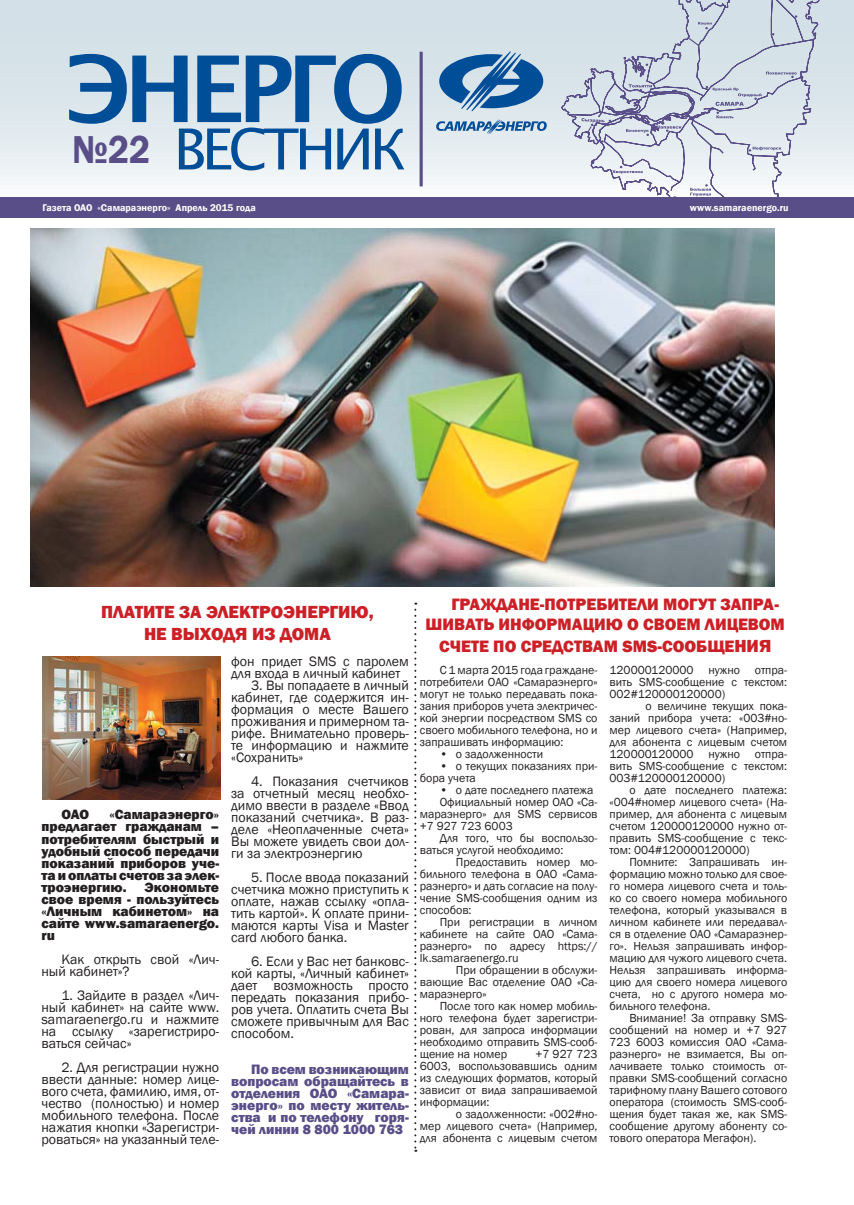
<style>
.page{position:relative;width:854px;height:1205px;background:#fff}
.page>*{position:absolute;margin:0;border:0;box-sizing:border-box;transform-origin:0 0}
.t1{font:700 92px "Lucida Grande";letter-spacing:-.075em;color:#004d98}
.t2{font:56.5px "Lucida Grande";letter-spacing:-.075em;color:#004d98}
.t3{font:800 18px/21.6px "Franklin Gothic";color:#cc2027;text-align:center}
.t4{font:800 17px "Franklin Gothic";color:#cc2027}
.t5{font:14px/12px "Franklin Gothic";color:#231f20;text-align:justify}
.t6{font:800 14px/12px "Franklin Gothic";color:#231f20;text-align:justify}
.t7{font:800 14px/12px "Franklin Gothic";color:#594e87;text-align:justify}
.t8{font:12px/12px "Franklin Gothic";color:#231f20;text-align:justify}
.t9{font:600 10px "Franklin Gothic";color:#fff}
.s1{font-family:"Franklin Gothic";font-weight:600;font-size:40px;color:#594e87}
.s2{font-size:18px}
</style>
<div class="page">
<div style="left:0;top:0;width:853px;height:198px;background:linear-gradient(to bottom,#ccdbe3,#f1f5f8)"></div>
<div style="left:0;top:198px;width:853px;height:20px;background:#594e87"></div>
<svg style="left:813px;top:0;width:5px;height:198px"></svg>
<svg style="left:561px;top:0;width:252px;height:198px;background:#d0d7e2"></svg>
<svg style="left:439px;top:51px;width:104px;height:60px;background:#6493be"></svg>
<svg style="left:436px;top:119px;width:110px;height:15px;background:#8dafce"></svg>
<hr style="left:419px;top:52px;width:3px;height:134px;background:#594e87">
<svg style="left:414px;top:603px;width:2px;height:549px"></svg>
<img style="left:42px;top:657px;width:178px;height:142px">
<img style="left:31px;top:228px;width:743px;height:358px">
<h1 class="t1" style="left:65px;top:37px;width:342px">ЭНЕРГО</h1>
<h2 class="t2" style="left:72px;top:117px;width:335px"><span class="s1">№22</span> ВЕСТНИК</h2>
<p class="t9" style="left:43px;top:202px;width:215px">Газета ОАО «Самараэнерго» Апрель 2015 года</p>
<p class="t9" style="left:689px;top:202px;width:100px">www.samaraenergo.ru</p>
<h3 class="t3" style="left:101px;top:601px;width:274px">ПЛАТИТЕ ЗА ЭЛЕКТРОЭНЕРГИЮ,<br>НЕ ВЫХОДЯ ИЗ ДОМА</h3>
<p class="t6" style="left:41px;top:808px;width:179px;text-indent:68px">«Самараэнерго» предлагает гражданам – потребителям быстрый и удобный способ передачи показаний приборов уче&shy;таиоплаты счетов заэлек&shy;троэнергию.</p>
<p class="t6" style="left:61px;top:808px;width:29px">ОАО</p>
<p class="t6" style="left:41px;top:880px;width:179px;text-indent:103px">Экономьте свое время - пользуйтесь «Личным кабинетом» на сайте www.samaraenergo. ru</p>
<p class="t5" style="left:41px;top:952px;width:179px;text-indent:20px">Как открыть свой «Лич&shy;ный кабинет»?</p>
<p class="t5" style="left:41px;top:988px;width:179px;text-indent:20px">1. Зайдите в раздел «Лич&shy;ный кабинет» на сайте www. samaraenergo.ru и нажмите на ссылку «зарегистриро&shy;ваться сейчас»</p>
<p class="t5" style="left:41px;top:1060px;width:179px;text-indent:20px">2. Для регистрации нужно ввести данные: номер лице&shy;вого счета, фамилию, имя, от&shy;чество (полностью) и номер мобильного телефона. После нажатия кнопки «Зарегистри&shy;роваться» на указанный теле-</p>
<p class="t5" style="left:231px;top:655px;width:179px">фон придет SMS с паролем для входа в личный кабинет</p>
<p class="t5" style="left:231px;top:679px;width:179px;text-indent:20px">3. Вы попадаете в личный кабинет, где содержится ин&shy;формация о месте Вашего проживания и примерном та&shy;рифе. Внимательно проверь&shy;те информацию и нажмите «Сохранить»</p>
<p class="t5" style="left:231px;top:775px;width:179px;text-indent:20px">4. Показания счетчиков за отчетный месяц необхо&shy;димо ввести в разделе «Ввод показаний счетчика». В раз&shy;деле «Неоплаченные счета» Вы можете увидеть свои дол&shy;ги за электроэнергию</p>
<p class="t5" style="left:231px;top:871px;width:179px;text-indent:20px">5. После ввода показаний счетчика можно приступить к оплате, нажав ссылку «опла&shy;тить картой». К оплате прини&shy;маются карты Visa и Master card любого банка.</p>
<p class="t5" style="left:231px;top:955px;width:179px;text-indent:20px">6. Если у Вас нет банковс&shy;кой карты, «Личный кабинет» дает возможность просто передать показания прибо&shy;ров учета. Оплатить счета Вы сможете привычным для Вас способом.</p>
<p class="t7" style="left:231px;top:1063px;width:179px;text-indent:20px">По всем возникающим вопросам обращайтесь в отделения ОАО «Самара&shy;энерго» по месту житель&shy;ства и по телефону горя&shy;чей линии 8 800 1000 763</p>
<h3 class="t4" style="left:451px;top:594px;width:329px">ГРАЖДАНЕ-ПОТРЕБИТЕЛИ МОГУТ ЗАПРА-</h3>
<h3 class="t4" style="left:425px;top:615px;width:361px">ШИВАТЬ ИНФОРМАЦИЮ О СВОЕМ ЛИЦЕВОМ</h3>
<h3 class="t4" style="left:439px;top:636px;width:333px">СЧЕТЕ ПО СРЕДСТВАМ SMS-СООБЩЕ<span class="s2">НИЯ</span></h3>
<p class="t8" style="left:419px;top:664px;width:179px;text-indent:20px">С 1 марта 2015 года граждане&shy;потребители ОАО «Самараэнерго» могут не только передавать пока&shy;зания приборов учета электричес&shy;кой энергии посредством SMS со своего мобильного телефона, но и запрашивать информацию:</p>
<p class="t8" style="left:439px;top:748px;width:105px">• о задолженности</p>
<p class="t8" style="left:419px;top:760px;width:179px;text-indent:20px">• о текущих показаниях при&shy;бора учета</p>
<p class="t8" style="left:439px;top:784px;width:155px">• о дате последнего платежа</p>
<p class="t8" style="left:439px;top:796px;width:159px">Официальный номер ОАО «Са-</p>
<p class="t8" style="left:419px;top:808px;width:179px">мараэнерго» для SMS сервисов</p>
<p class="t8" style="left:419px;top:820px;width:94px">+7 927 723 6003</p>
<p class="t8" style="left:439px;top:832px;width:159px">Для того, что бы воспользо-</p>
<p class="t8" style="left:419px;top:844px;width:145px">ваться услугой необходимо:</p>
<p class="t8" style="left:455px;top:856px;width:143px">Предоставить номер мо-</p>
<p class="t8" style="left:419px;top:868px;width:179px">бильного телефона в ОАО «Сама-</p>
<p class="t8" style="left:419px;top:880px;width:179px">раэнерго» и дать согласие на полу-</p>
<p class="t8" style="left:419px;top:892px;width:179px">чение SMS-сообщения одним из</p>
<p class="t8" style="left:419px;top:904px;width:53px">способов:</p>
<p class="t8" style="left:439px;top:916px;width:159px">При регистрации в личном</p>
<p class="t8" style="left:419px;top:928px;width:179px">кабинете на сайте ОАО «Сама-</p>
<p class="t8" style="left:419px;top:940px;width:179px">раэнерго» по адресу https://</p>
<p class="t8" style="left:419px;top:952px;width:100px">lk.samaraenergo.ru</p>
<p class="t8" style="left:455px;top:964px;width:143px">При обращении в обслужи-</p>
<p class="t8" style="left:419px;top:976px;width:179px">вающие Вас отделение ОАО «Са-</p>
<p class="t8" style="left:419px;top:988px;width:68px">мараэнерго»</p>
<p class="t8" style="left:439px;top:1000px;width:159px">После того как номер мобиль-</p>
<p class="t8" style="left:419px;top:1012px;width:179px">ного телефона будет зарегистри-</p>
<p class="t8" style="left:419px;top:1024px;width:179px">рован, для запроса информации</p>
<p class="t8" style="left:419px;top:1036px;width:179px">необходимо отправить SMS-сооб-</p>
<p class="t8" style="left:419px;top:1048px;width:89px">щение на номер</p>
<p class="t8" style="left:609px;top:664px;width:179px">120000120000 нужно отпра&shy;вить SMS-сообщение с текстом:<br>002#120000120000)</p>
<p class="t8" style="left:609px;top:700px;width:179px;text-indent:36px">о величине текущих пока&shy;заний прибора учета: «003#но&shy;мер лицевого счета» (Например, для абонента с лицевым счетом 120000120000 нужно отпра&shy;вить SMS-сообщение с текстом:<br>003#120000120000)</p>
<p class="t8" style="left:609px;top:784px;width:179px;text-indent:20px">о дате последнего платежа: «004#номер лицевого счета» (На&shy;пример, для абонента с лицевым счетом 120000120000 нужно от&shy;править SMS-сообщение с текс&shy;том: 004#120000120000)</p>
<p class="t8" style="left:609px;top:856px;width:179px;text-indent:20px">Помните: Запрашивать ин&shy;формацию можно только для свое&shy;го номера лицевого счета и толь&shy;ко со своего номера мобильного телефона, который указывался в личном кабинете или передавал&shy;ся в отделение ОАО «Самараэнер&shy;го». Нельзя запрашивать инфор&shy;мацию для чужого лицевого счета.<br>Нельзя запрашивать информа&shy;цию для своего номера лицевого счета, но с другого номера мо&shy;бильного телефона.</p>
<p class="t8" style="left:609px;top:1012px;width:179px;text-indent:20px">Внимание! За отправку SMS&shy;сообщений на номер и +7 927<br>723 6003 комиссия ОАО «Сама&shy;раэнерго» не взимается, Вы оп&shy;лачиваете только стоимость от&shy;правки SMS-сообщений согласно тарифному плану Вашего сотового оператора (стоимость SMS-сооб&shy;щения будет такая же, как SMS&shy;сообщение другому абоненту со&shy;тового оператора Мегафон).</p>
<p class="t8" style="left:419px;top:1048px;width:179px;text-indent:115px">+7 927 723<br>6003, воспользовавшись одним из следующих форматов, который зависит от вида запрашиваемой информации:</p>
<p class="t8" style="left:419px;top:1108px;width:179px;text-indent:36px">о задолженности: «002#но&shy;мер лицевого счета» (Например, для абонента с лицевым счетом</p>
</div>
